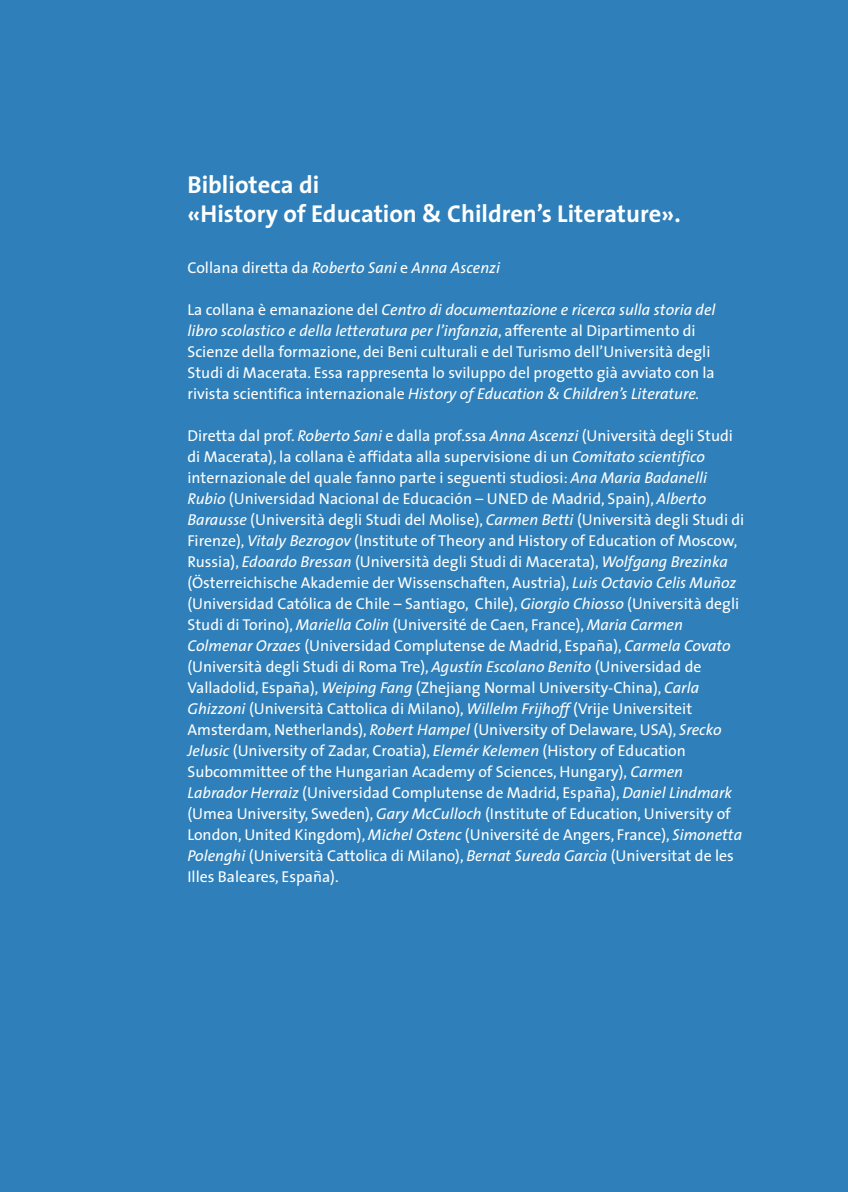
<style>
.page{position:relative;width:848px;height:1192px;background:#fff}
.page>*{position:absolute;margin:0;border:0;box-sizing:border-box;transform-origin:0 0}
.t1{font:700 24.5px/29.4px "The Sans";color:#fff}
.t2{font:15.75px/21px "The Sans";color:#fff}
.t3{font:italic 15.75px "The Sans";color:#fff}
.s1{font-style:normal}
.s2{font-style:italic}
</style>
<div class="page">
<div style="left:0;top:0;width:847px;height:1191px;background:#2f80ba"></div>
<h1 class="t1" style="left:187px;top:169px;width:494px">Biblioteca di<br>«History of Education &amp; Children’s Literature».</h1>
<p class="t3" style="left:187px;top:254px;width:314px"><span class="s1">Collana diretta da</span> Roberto Sani <span class="s1">e</span> Anna Ascenzi</p>
<p class="t2" style="left:187px;top:298px;width:529px">La collana è emanazione del <span class="s2">Centro di documentazione e ricerca sulla storia del libro scolastico e della letteratura per l’infanzia</span>, afferente al Dipartimento di Scienze della formazione, dei Beni culturali e del Turismo dell’Università degli Studi di Macerata. Essa rappresenta lo sviluppo del progetto già avviato con la rivista scientifica internazionale <span class="s2">History of Education &amp; Children’s Literature.</span></p>
<p class="t2" style="left:187px;top:424px;width:558px">Diretta dal prof. <span class="s2">Roberto Sani</span> e dalla prof.ssa <span class="s2">Anna Ascenzi</span> (Università degli Studi di Macerata), la collana è affidata alla supervisione di un <span class="s2">Comitato scientifico </span>internazionale del quale fanno parte i seguenti studiosi: <span class="s2">Ana Maria Badanelli Rubio</span> (Universidad Nacional de Educación – UNED de Madrid, Spain), <span class="s2">Alberto Barausse</span> (Università degli Studi del Molise), <span class="s2">Carmen Betti</span> (Università degli Studi di Firenze), <span class="s2">Vitaly Bezrogov</span> (Institute of Theory and History of Education of Moscow, Russia), <span class="s2">Edoardo Bressan</span> (Università degli Studi di Macerata), <span class="s2">Wolfgang Brezinka </span>(Österreichische Akademie der Wissenschaften, Austria), <span class="s2">Luis Octavio Celis Muñoz </span>(Universidad Católica de Chile – Santiago, Chile), <span class="s2">Giorgio Chiosso</span> (Università degli Studi di Torino), <span class="s2">Mariella Colin</span> (Université de Caen, France), <span class="s2">Maria Carmen Colmenar Orzaes</span> (Universidad Complutense de Madrid, España), <span class="s2">Carmela Covato </span>(Università degli Studi di Roma Tre), <span class="s2">Agustín Escolano Benito</span> (Universidad de Valladolid, España), <span class="s2">Weiping Fang</span> (Zhejiang Normal University-China), <span class="s2">Carla Ghizzoni</span> (Università Cattolica di Milano), <span class="s2">Willelm Frijhoff</span> (Vrije Universiteit Amsterdam, Netherlands), <span class="s2">Robert Hampel</span> (University of Delaware, USA), <span class="s2">Srecko Jelusic</span> (University of Zadar, Croatia), <span class="s2">Elemér Kelemen</span> (History of Education Subcommittee of the Hungarian Academy of Sciences, Hungary), <span class="s2">Carmen Labrador Herraiz</span> (Universidad Complutense de Madrid, España), <span class="s2">Daniel Lindmark </span>(Umea University, Sweden), <span class="s2">Gary McCulloch</span> (Institute of Education, University of London, United Kingdom), <span class="s2">Michel Ostenc</span> (Université de Angers, France), <span class="s2">Simonetta Polenghi</span> (Università Cattolica di Milano), <span class="s2">Bernat Sureda Garcìa</span> (Universitat de les Illes Baleares, España).</p>
</div>
